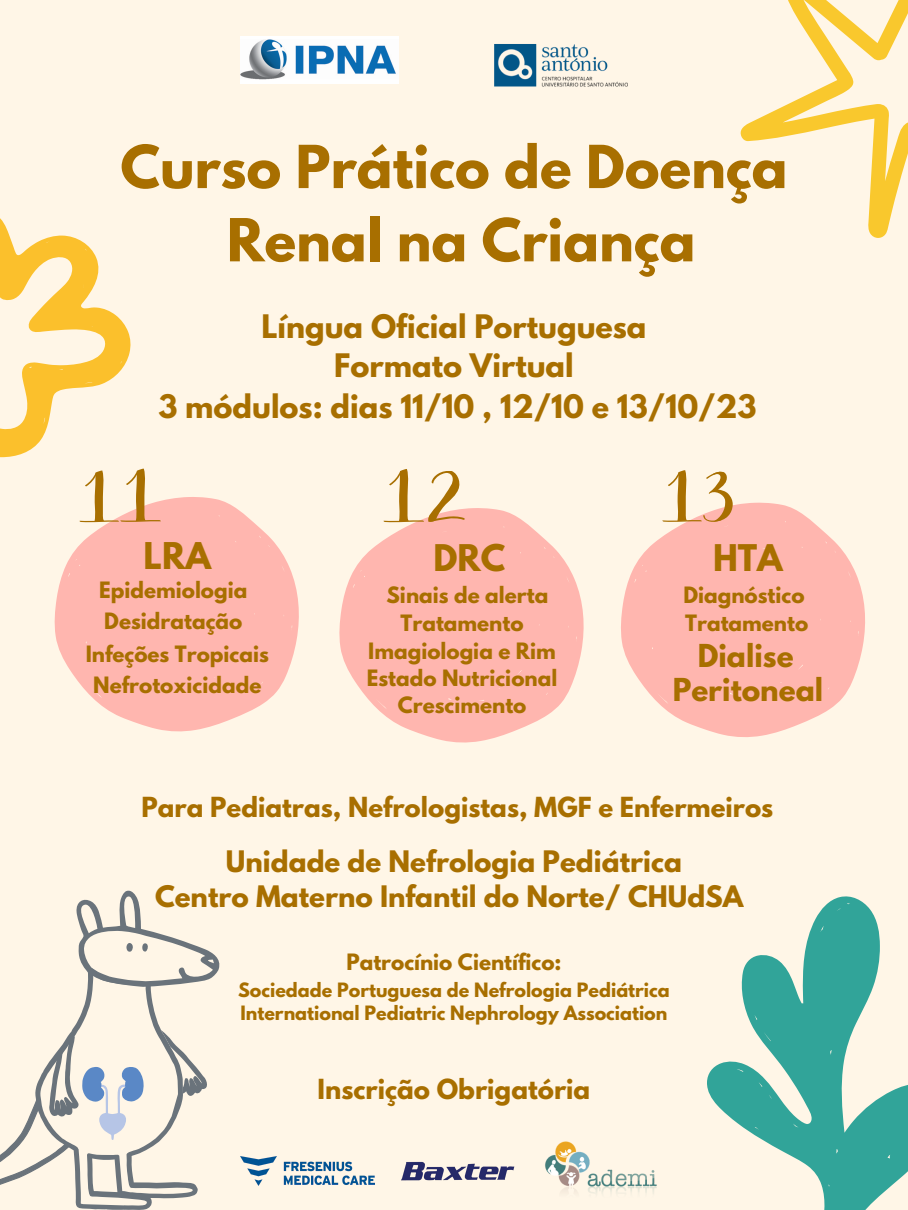
<style>
.page{position:relative;width:908px;height:1210px;background:#fff}
.page>*{position:absolute;margin:0;border:0;box-sizing:border-box;transform-origin:0 0}
.t1{font:700 52.5px "League Spartan";color:#a86f00}
.t2{font:700 32.65px "League Spartan";color:#a86f00}
.t3{font:700 32.55px "League Spartan";color:#a86f00}
.t4{font:700 28.7px "League Spartan";color:#a86f00}
.t5{font:700 28px "League Spartan";color:#a86f00}
.t6{font:700 26.25px "League Spartan";color:#a86f00}
.t7{font:700 24.5px "League Spartan";color:#a86f00}
.t8{font:700 19.95px "League Spartan";color:#a86f00}
.t9{font:700 17.5px "League Spartan";color:#a86f00}
</style>
<div class="page">
<div style="left:0;top:0;width:907px;height:1210px;background:#fff6e7"></div>
<svg style="left:0;top:218px;width:131px;height:239px"></svg>
<svg style="left:740px;top:0;width:167px;height:238px"></svg>
<svg style="left:707px;top:896px;width:200px;height:314px"></svg>
<svg style="left:621px;top:502px;width:244px;height:235px;fill:#ffb6af"></svg>
<svg style="left:54px;top:497px;width:245px;height:235px;fill:#ffb6af"></svg>
<svg style="left:339px;top:508px;width:245px;height:235px;fill:#ffb6af"></svg>
<img style="left:240px;top:37px;width:159px;height:47px">
<img style="left:494px;top:44px;width:133px;height:43px">
<img style="left:545px;top:1141px;width:112px;height:53px">
<svg style="left:79px;top:468px;width:82px;height:54px"></svg>
<svg style="left:662px;top:470px;width:70px;height:52px"></svg>
<svg style="left:0;top:890px;width:220px;height:320px"></svg>
<div style="left:110px;top:542px;width:143px;height:143px;background:#ffb6af;border-radius:50%"></div>
<div style="left:394px;top:553px;width:143px;height:143px;background:#ffb6af;border-radius:50%"></div>
<div style="left:673px;top:547px;width:143px;height:143px;background:#ffb6af;border-radius:50%"></div>
<svg style="left:383px;top:469px;width:81px;height:53px"></svg>
<img style="left:240px;top:1156px;width:134px;height:29px">
<img style="left:401px;top:1161px;width:113px;height:19px">
<p class="t1" style="left:120px;top:141px;width:668px">Curso Prático de Doença</p>
<p class="t1" style="left:227px;top:214px;width:470px">Renal na Criança</p>
<p class="t4" style="left:261px;top:312px;width:386px">Língua Oficial Portuguesa</p>
<p class="t4" style="left:334px;top:351px;width:241px">Formato Virtual</p>
<p class="t4" style="left:158px;top:392px;width:599px">3 módulos: dias 11/10 , 12/10 e 13/10/23</p>
<p class="t2" style="left:143px;top:540px;width:69px">LRA</p>
<p class="t8" style="left:99px;top:580px;width:150px">Epidemiologia</p>
<p class="t8" style="left:104px;top:611px;width:139px">Desidratação</p>
<p class="t8" style="left:86px;top:644px;width:185px">Infeções Tropicais</p>
<p class="t8" style="left:93px;top:674px;width:169px">Nefrotoxicidade</p>
<p class="t3" style="left:433px;top:541px;width:73px">DRC</p>
<p class="t8" style="left:386px;top:585px;width:163px">Sinais de alerta</p>
<p class="t8" style="left:400px;top:613px;width:124px">Tratamento</p>
<p class="t8" style="left:368px;top:640px;width:189px">Imagiologia e Rim</p>
<p class="t8" style="left:367px;top:668px;width:192px">Estado Nutricional</p>
<p class="t8" style="left:397px;top:695px;width:130px">Crescimento</p>
<p class="t3" style="left:712px;top:541px;width:71px">HTA</p>
<p class="t8" style="left:683px;top:585px;width:123px">Diagnóstico</p>
<p class="t8" style="left:685px;top:613px;width:124px">Tratamento</p>
<p class="t5" style="left:697px;top:642px;width:97px">Dialise</p>
<p class="t5" style="left:672px;top:676px;width:152px">Peritoneal</p>
<p class="t7" style="left:141px;top:795px;width:633px">Para Pediatras, Nefrologistas, MGF e Enfermeiros</p>
<p class="t6" style="left:226px;top:848px;width:457px">Unidade de Nefrologia Pediátrica</p>
<p class="t6" style="left:155px;top:883px;width:590px">Centro Materno Infantil do Norte/ CHUdSA</p>
<p class="t8" style="left:346px;top:952px;width:217px">Patrocínio Científico:</p>
<p class="t9" style="left:238px;top:981px;width:433px">Sociedade Portuguesa de Nefrologia Pediátrica</p>
<p class="t9" style="left:240px;top:1003px;width:428px">International Pediatric Nephrology Association</p>
<p class="t7" style="left:317px;top:1076px;width:274px">Inscrição Obrigatória</p>
</div>
